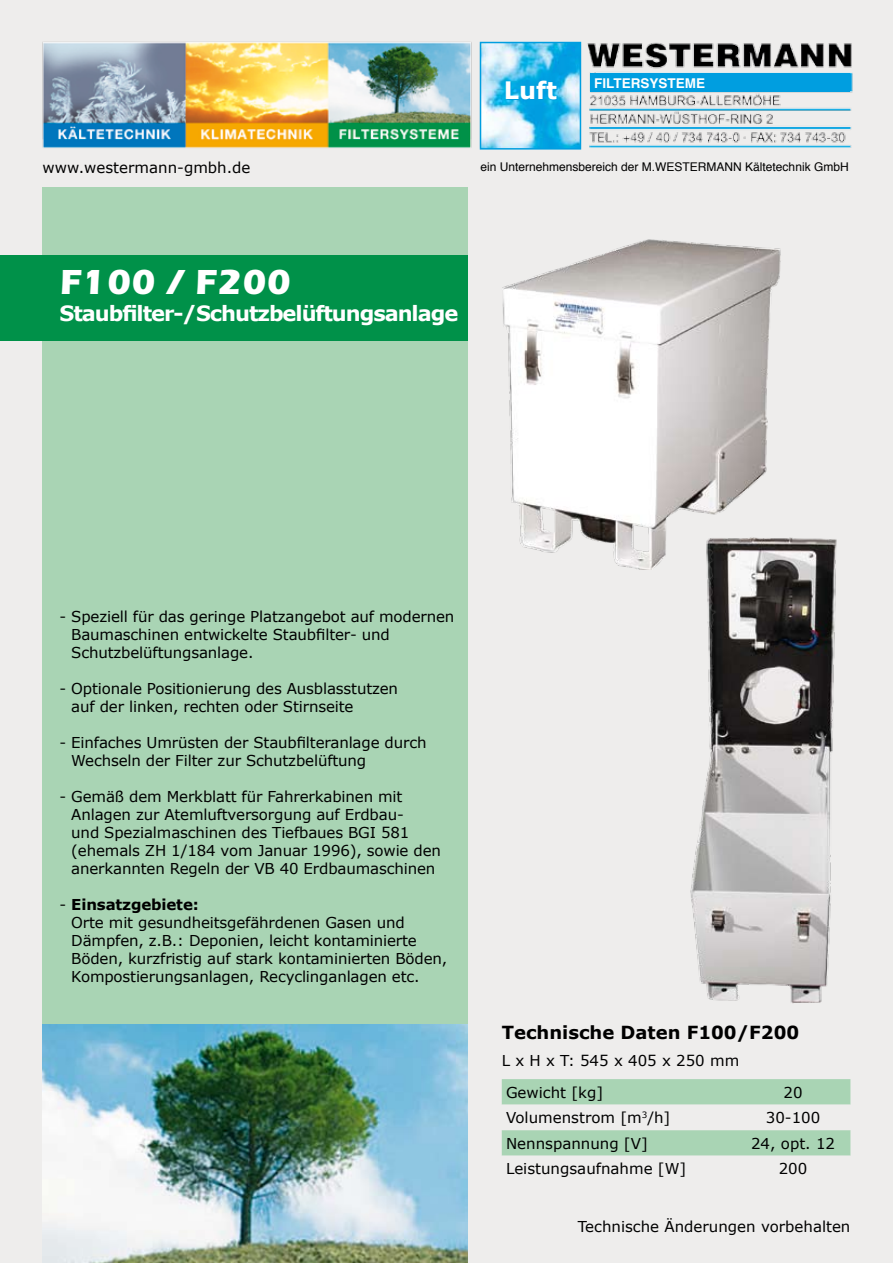
<style>
.page{position:relative;width:893px;height:1263px;background:#eeedec}
.page>*{position:absolute;margin:0;border:0;box-sizing:border-box;transform-origin:0 0}
.t1{font:700 36px "ITC Eras Std";color:#fff}
.t2{font:700 24px "Verdana";color:#fff}
.t3{font:700 21px "Verdana";letter-spacing:-.05em;color:#fff}
.t4{font:700 18px "Verdana";color:#000}
.t5{font:15px/18px "Verdana";letter-spacing:-.01em;color:#000}
.t6{font:700 13.5px "Helvetica";color:#fff}
.t7{font:12px "Helvetica";color:#000}
.s1{font-weight:700}
</style>
<div class="page">
<div style="left:43px;top:187px;width:425px;height:880px;background:#a9d4b4"></div>
<img style="left:43px;top:1025px;width:425px;height:238px">
<div style="left:0;top:255px;width:468px;height:85px;background:#009149"></div>
<img style="left:42px;top:41px;width:811px;height:109px">
<div style="left:590px;top:73px;width:259px;height:18px;background:#009ee0"></div>
<img style="left:483px;top:45px;width:95px;height:102px">
<div style="left:480px;top:42px;width:101px;height:108px;border:2px solid #009ee0"></div>
<img style="left:502px;top:239px;width:279px;height:331px">
<img style="left:689px;top:536px;width:148px;height:467px">
<svg style="left:502px;top:1079px;width:348px;height:77px"></svg>
<p class="t5" style="left:43px;top:158px;width:209px">www.westermann-gmbh.de</p>
<h2 class="t2" style="left:504px;top:75px;width:55px">Luft</h2>
<p class="t6" style="left:594px;top:74px;width:112px">FILTERSYSTEME</p>
<p class="t7" style="left:480px;top:159px;width:370px">ein Unternehmensbereich der M.Westermann Kältetechnik GmbH</p>
<h1 class="t1" style="left:60px;top:261px;width:233px">F100 / F200</h1>
<h3 class="t3" style="left:60px;top:300px;width:400px">Staubfilter-/Schutzbelüftungsanlage</h3>
<p class="t5" style="left:71px;top:607px;width:385px;text-indent:-12px">- Speziell für das geringe Platzangebot auf modernen<br>Baumaschinen entwickelte Staubfilter- und<br>Schutzbelüftungsanlage.</p>
<p class="t5" style="left:71px;top:679px;width:328px;text-indent:-12px">- Optionale Positionierung des Ausblasstutzen auf der linken, rechten oder Stirnseite</p>
<p class="t5" style="left:71px;top:733px;width:357px;text-indent:-12px">- Einfaches Umrüsten der Staubfilteranlage durch<br>Wechseln der Filter zur Schutzbelüftung</p>
<p class="t5" style="left:71px;top:787px;width:371px;text-indent:-12px">- Gemäß dem Merkblatt für Fahrerkabinen mit Anlagen zur Atemluftversorgung auf Erdbau-<br>und Spezialmaschinen des Tiefbaues BGI 581 (ehemals ZH 1/184 vom Januar 1996), sowie den anerkannten Regeln der VB 40 Erdbaumaschinen</p>
<p class="t5" style="left:71px;top:895px;width:377px;text-indent:-12px">- <span class="s1">Einsatzgebiete:<br></span>Orte mit gesundheitsgefährdenen Gasen und Dämpfen, z.B.: Deponien, leicht kontaminierte Böden, kurzfristig auf stark kontaminierten Böden, Kompostierungsanlagen, Recyclinganlagen etc.</p>
<p class="t4" style="left:502px;top:1020px;width:299px">Technische Daten F100/F200</p>
<p class="t5" style="left:502px;top:1044px;width:239px;line-height:32px">L x H x T: 545 x 405 x 250 mm<br>Gewicht [kg]</p>
<p class="t5" style="left:783px;top:1083px;width:21px">20</p>
<p class="t5" style="left:506px;top:1108px;width:166px">Volumenstrom [m<sup>3</sup>/h]</p>
<p class="t5" style="left:766px;top:1108px;width:56px">30-100</p>
<p class="t5" style="left:506px;top:1134px;width:143px">Nennspannung [V]</p>
<p class="t5" style="left:751px;top:1134px;width:85px">24, opt. 12</p>
<p class="t5" style="left:506px;top:1159px;width:182px">Leistungsaufnahme [W]</p>
<p class="t5" style="left:779px;top:1159px;width:30px">200</p>
<p class="t5" style="left:578px;top:1217px;width:274px">Technische Änderungen vorbehalten</p>
</div>
